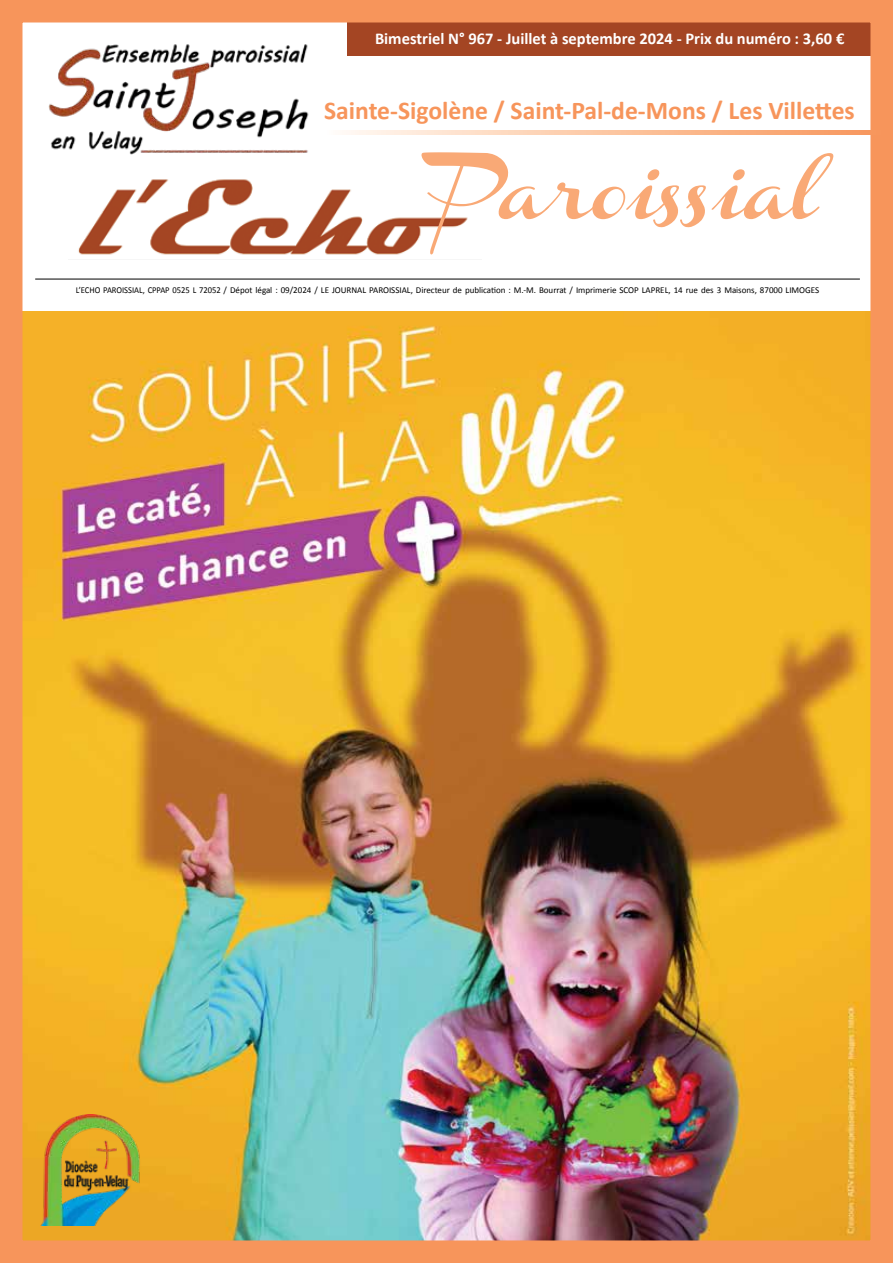
<style>
.page{position:relative;width:893px;height:1263px;background:#fff}
.page>*{position:absolute;margin:0;border:0;box-sizing:border-box;transform-origin:0 0}
.t1{font:53.1px "Channel Slanted 2";color:#f9a976}
.t2{font:700 25.65px "Calibri";color:#f7955b}
.t3{font:700 16.5px "Calibri";color:#fff}
.t4{font:9px "Calibri";letter-spacing:-.005em;color:#000;scale:.95 1}
</style>
<div class="page">
<img style="left:23px;top:23px;width:847px;height:1217px">
<img style="left:32px;top:30px;width:297px;height:137px">
<div style="left:348px;top:21px;width:524px;height:34px;background:#a44523"></div>
<div style="left:0;top:0;width:893px;height:1263px;border:22px solid #f7955b"></div>
<svg style="left:324px;top:130px;width:556px;height:4px;background:#fbc8a6"></svg>
<img style="left:68px;top:162px;width:414px;height:100px">
<hr style="left:35px;top:279px;width:825px;height:1px;background:#000">
<img style="left:35px;top:1114px;width:112px;height:112px">
<h3 class="t3" style="left:375px;top:29px;width:471px">Bimestriel N° 967 - Juillet à septembre 2024 - Prix du numéro : 3,60 €</h3>
<h2 class="t2" style="left:324px;top:94px;width:532px">Sainte-Sigolène / Saint-Pal-de-Mons / Les Villettes</h2>
<h1 class="t1" style="left:436px;top:170px;width:379px">Paroissial</h1>
<p class="t4" style="left:76px;top:284px;width:784px">L’ECHO PAROISSIAL, CPPAP 0525 L 72052 / Dépot légal : 09/2024 / LE JOURNAL PAROISSIAL, Directeur de publication : M.-M. Bourrat / Imprimerie SCOP LAPREL, 14 rue des 3 Maisons, 87000 LIMOGES</p>
</div>
